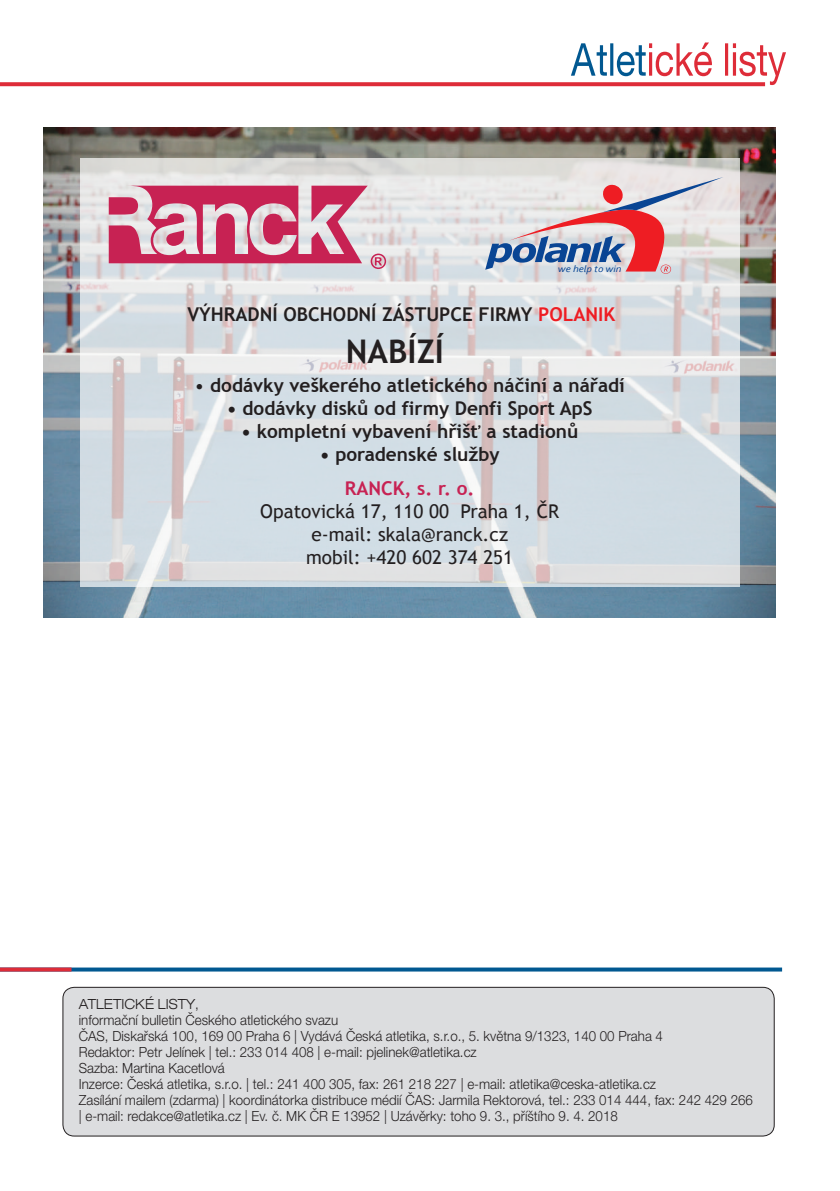
<style>
.page{position:relative;width:840px;height:1191px;background:#fff}
.page>*{position:absolute;margin:0;border:0;box-sizing:border-box;transform-origin:0 0}
.t1{font:700 32.6px "Trebuchet MS";color:#231f20}
.t2{font:700 19px/34.8px "Trebuchet MS";color:#231f20;text-align:center}
.t3{font:19px/22.8px "Trebuchet MS";color:#231f20;text-align:center}
.t4{font:300 14px/16px "Helvetica Neue LT Pro";color:#231f20;scale:.95 1}
.t5{font:300 expanded 14px "Helvetica Neue LT Pro";color:#231f20;scale:.95 1}
.t6{font:italic 9.6px "Corbel";color:#094594;scale:1.14 1}
.s1{color:#ee1d23}
.s2{font-weight:400}
.s3{color:#c72253}
.s4{font-stretch:normal}
</style>
<div class="page">
<svg style="left:571px;top:42px;width:214px;height:43px"></svg>
<svg style="left:0;top:82px;width:764px;height:4px;background:#df3742"></svg>
<div style="left:63px;top:987px;width:710px;height:149px;background:#dcdddf;border-radius:11px"></div>
<div style="left:62px;top:986px;width:712px;height:150px;border:1px solid #231f20;border-radius:11px"></div>
<svg style="left:71px;top:967px;width:710px;height:4px;background:#236e9f"></svg>
<svg style="left:0;top:967px;width:71px;height:4px"></svg>
<img style="left:44px;top:128px;width:731px;height:490px">
<svg style="left:80px;top:159px;width:659px;height:428px;background:#d9dde1"></svg>
<svg style="left:109px;top:186px;width:277px;height:83px;background:#d5839c"></svg>
<svg style="left:485px;top:177px;width:238px;height:97px;background:#cfbbc3"></svg>
<p class="t6" style="left:557px;top:263px;width:57px">we help to win</p>
<p class="t2" style="left:187px;top:296px;width:429px">VÝHRADNÍ OBCHODNÍ ZÁSTUPCE FIRMY <span class="s1">POLANIK</span></p>
<p class="t1" style="left:345px;top:331px;width:100px">NABÍZÍ</p>
<p class="t2" style="left:194px;top:368px;width:432px"><span class="s2">•</span> dodávky veškerého atletického náčiní a nářadí</p>
<p class="t2" style="left:227px;top:391px;width:367px">• dodávky disků od firmy Denfi Sport ApS</p>
<p class="t2" style="left:241px;top:413px;width:338px">• kompletní vybavení hřišť a stadionů</p>
<p class="t2" style="left:319px;top:436px;width:181px">• poradenské služby<br><span class="s3">RANCK, s. r. o.</span></p>
<p class="t3" style="left:260px;top:500px;width:300px">Opatovická 17, 110 00 Praha 1, ČR e-mail: skala@ranck.cz<br>mobil: +420 602 374 251</p>
<p class="t5" style="left:79px;top:996px;width:128px">ATLETICKÉ LISTY<span class="s4">,</span></p>
<p class="t4" style="left:79px;top:1012px;width:274px">informační bulletin Českého atletického svazu</p>
<p class="t4" style="left:79px;top:1028px;width:616px">ČAS, Diskařská 100, 169 00 Praha 6 | Vydává Česká atletika, s.r.o., 5. května 9/1323, 140 00 Praha 4</p>
<p class="t4" style="left:79px;top:1044px;width:420px">Redaktor: Petr Jelínek | tel.: 233 014 408 | e-mail: pjelinek@atletika.cz</p>
<p class="t4" style="left:79px;top:1060px;width:155px">Sazba: Martina Kacetlová</p>
<p class="t4" style="left:79px;top:1076px;width:608px">Inzerce: Česká atletika, s.r.o. | tel.: 241 400 305, fax: 261 218 227 | e-mail: atletika@ceska-atletika.cz</p>
<p class="t4" style="left:79px;top:1092px;width:710px">Zasílání mailem (zdarma) | koordinátorka distribuce médií ČAS: Jarmila Rektorová, tel.: 233 014 444, fax: 242 429 266 | e-mail: redakce@atletika.cz | Ev. č. MK ČR E 13952 | Uzávěrky: toho 9. 3., příštího 9. 4. 2018</p>
</div>
